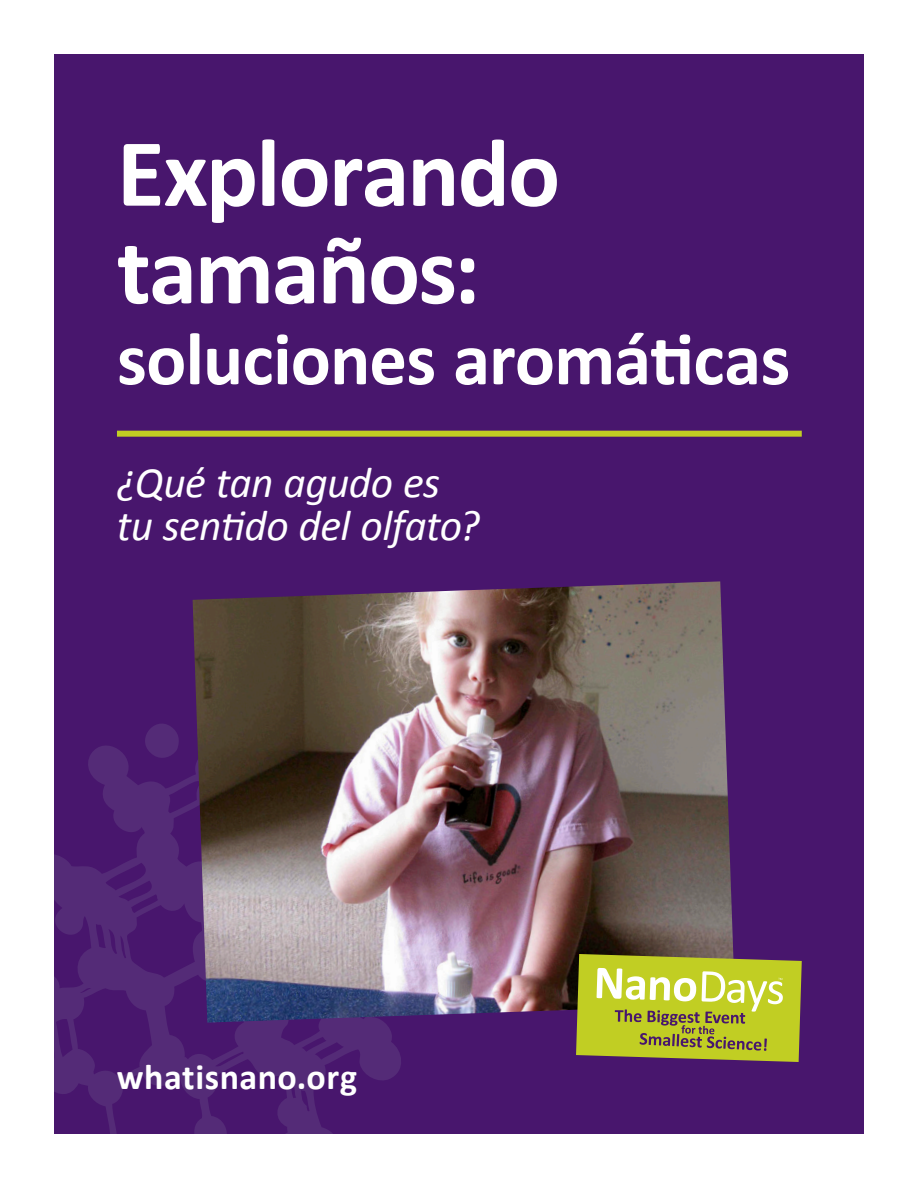
<style>
.page{position:relative;width:918px;height:1188px;background:#fff}
.page>*{position:absolute;margin:0;border:0;box-sizing:border-box;transform-origin:0 0}
.Title_White{font:700 97.5px/97.5px "Calibri";letter-spacing:-.02em;color:#fff}
.Title_White-2{font:700 75px "Calibri";letter-spacing:-.01em;color:#fff}
.Subtitle_White{font:italic 43.5px/43.5px "Calibri";letter-spacing:-.01em;color:#fff}
.t1{font:700 36px "Calibri";letter-spacing:.015em;color:#fff}
</style>
<div class="page">
<div style="left:54px;top:54px;width:810px;height:1080px;background:#48166d"></div>
<svg style="left:147px;top:724px;width:30px;height:9px"></svg>
<svg style="left:54px;top:733px;width:347px;height:401px"></svg>
<img style="left:193px;top:581px;width:541px;height:442px">
<div style="left:117px;top:431px;width:685px;height:6px;background:#c1ce23"></div>
<svg style="left:576px;top:954px;width:226px;height:108px;background:#b6ba40"></svg>
<p class="Title_White" style="left:117px;top:120px;width:445px">Explorando tamaños:</p>
<p class="Title_White-2" style="left:117px;top:313px;width:675px">soluciones aromáticas</p>
<p class="Subtitle_White" style="left:117px;top:458px;width:364px">¿Qué tan agudo es tu sentido del olfato?</p>
<p class="t1" style="left:117px;top:1054px;width:242px">whatisnano.org</p>
</div>
